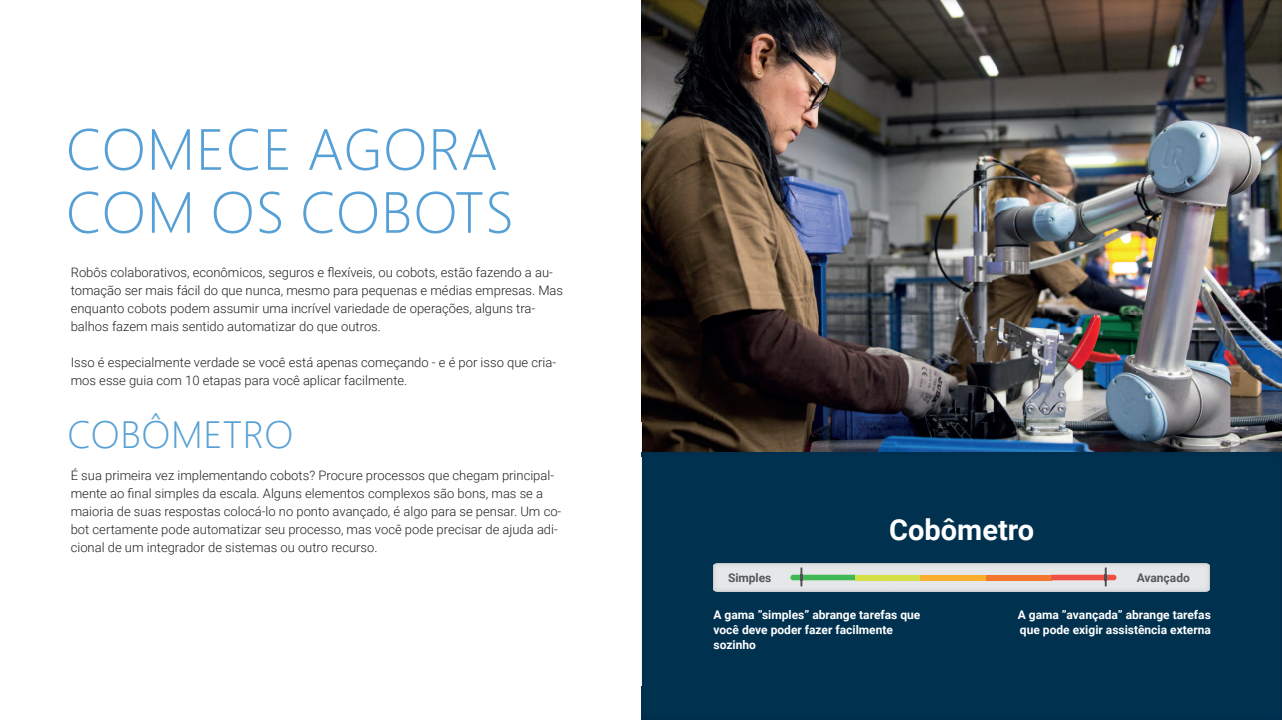
<style>
.page{position:relative;width:1282px;height:720px;background:#fff}
.page>*{position:absolute;margin:0;border:0;box-sizing:border-box;transform-origin:0 0}
.t1{font:300 58px/63px "Segoe UI";letter-spacing:.015em;color:#56a0d5}
.t2{font:300 38px "Segoe UI";letter-spacing:.015em;color:#56a0d5}
.t3{font:700 29px "Roboto";color:#fff}
.t4{font:300 13px/18px "Roboto";color:#231f20}
.t5{font:700 12px/15px "Roboto";color:#fff}
.t6{font:700 12px "Roboto";color:#57585a}
</style>
<div class="page">
<img style="left:642px;top:0;width:533px;height:452px">
<img style="left:1175px;top:0;width:106px;height:452px">
<div style="left:642px;top:452px;width:639px;height:268px;background:#003250"></div>
<img style="left:713px;top:563px;width:496px;height:29px">
<div style="left:855px;top:575px;width:65px;height:5px;background:#d4df47"></div>
<div style="left:920px;top:575px;width:66px;height:5px;background:#fbad2e"></div>
<div style="left:986px;top:575px;width:65px;height:5px;background:#f3772d"></div>
<img style="left:800px;top:567px;width:2px;height:20px">
<svg style="left:790px;top:575px;width:65px;height:5px"></svg>
<img style="left:1104px;top:567px;width:2px;height:20px">
<svg style="left:1051px;top:575px;width:65px;height:5px"></svg>
<h1 class="t1" style="left:66px;top:112px;width:449px">COMECE AGORA<br>COM OS COBOTS</h1>
<p class="t4" style="left:71px;top:263px;width:494px">Robôs colaborativos, econômicos, seguros e flexíveis, ou cobots, estão fazendo a au&shy;tomação ser mais fácil do que nunca, mesmo para pequenas e médias empresas. Mas enquanto cobots podem assumir uma incrível variedade de operações, alguns tra&shy;balhos fazem mais sentido automatizar do que outros.</p>
<p class="t4" style="left:71px;top:353px;width:487px">Isso é especialmente verdade se você está apenas começando - e é por isso que cria&shy;mos esse guia com 10 etapas para você aplicar facilmente.</p>
<h2 class="t2" style="left:67px;top:398px;width:227px">COBÔMETRO</h2>
<p class="t4" style="left:71px;top:466px;width:492px">É sua primeira vez implementando cobots? Procure processos que chegam principal&shy;mente ao final simples da escala. Alguns elementos complexos são bons, mas se a maioria de suas respostas colocá-lo no ponto avançado, é algo para se pensar. Um co&shy;bot certamente pode automatizar seu processo, mas você pode precisar de ajuda adi&shy;cional de um integrador de sistemas ou outro recurso.</p>
<h3 class="t3" style="left:889px;top:509px;width:147px">Cobômetro</h3>
<p class="t6" style="left:728px;top:569px;width:45px">Simples</p>
<p class="t6" style="left:1136px;top:569px;width:55px">Avançado</p>
<p class="t5" style="left:713px;top:607px;width:208px">A gama ”simples” abrange tarefas que você deve poder fazer facilmente sozinho</p>
<p class="t5" style="left:1017px;top:607px;width:194px">A gama ”avançada” abrange tarefas que pode exigir assistência externa</p>
</div>
